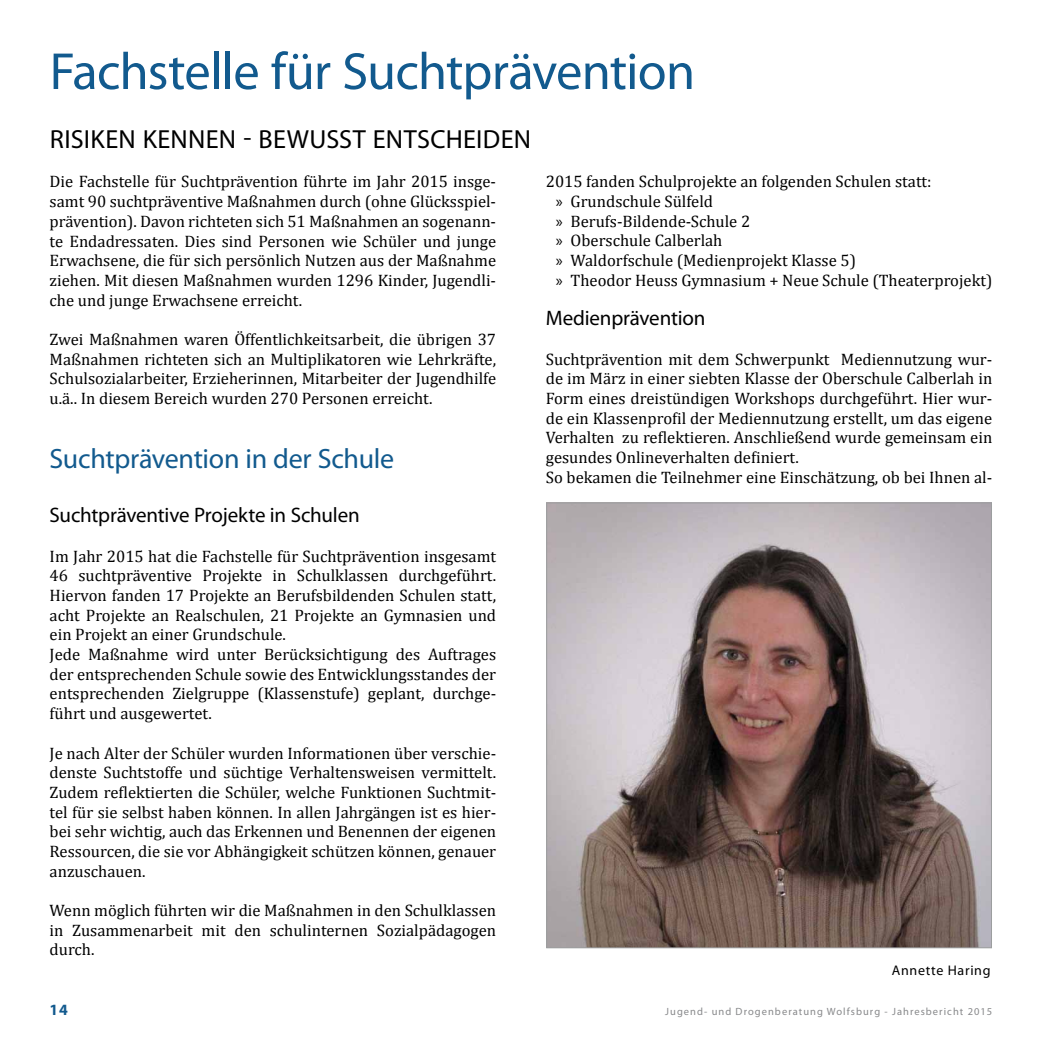
<style>
.page{position:relative;width:1042px;height:1042px;background:#fff}
.page>*{position:absolute;margin:0;border:0;box-sizing:border-box;transform-origin:0 0}
.t1{font:52.5px "Myriad Pro";letter-spacing:-.015em;color:#125a8e}
.t2{font:28px "Myriad Pro";letter-spacing:-.01em;color:#125a8e}
.t3{font:26.25px "Myriad Pro";letter-spacing:.015em;color:#000}
.t4{font:21px "Myriad Pro";letter-spacing:-.005em;color:#000}
.t5{font:16.62px/19.6px "Cambria";color:#000;text-align:justify}
.t6{font:700 15.75px "Myriad Pro";color:#125a8e}
.t7{font:14px "Myriad Pro";letter-spacing:.05em;color:#000}
.t8{font:10.5px "Myriad Pro";letter-spacing:.1em;color:#87888a}
.s1{font-family:"Myriad Pro"}
</style>
<div class="page">
<img style="left:548px;top:504px;width:442px;height:442px">
<h1 class="t1" style="left:50px;top:39px;width:647px">Fachstelle für Suchtprävention</h1>
<h3 class="t3" style="left:50px;top:123px;width:26px">Risike</h3>
<h3 class="t3" style="left:118px;top:123px;width:157px">n kennen - bewuss</h3>
<h3 class="t3" style="left:353px;top:123px;width:79px">t entscheide</h3>
<h3 class="t3" style="left:514px;top:123px;width:19px">n</h3>
<p class="t5" style="left:50px;top:172px;width:448px">Die Fachstelle für Suchtprävention führte im Jahr 2015 insge&shy;samt 90 suchtpräventive Maßnahmen durch (ohne Glücksspiel&shy;prävention). Davon richteten sich 51 Maßnahmen an sogenann&shy;te Endadressaten. Dies sind Personen wie Schüler und junge Erwachsene, die für sich persönlich Nutzen aus der Maßnahme ziehen. Mit diesen Maßnahmen wurden 1296 Kinder, Jugendli&shy;che und junge Erwachsene erreicht.</p>
<p class="t5" style="left:50px;top:329px;width:448px">Zwei Maßnahmen waren Öffentlichkeitsarbeit, die übrigen 37<br>Maßnahmen richteten sich an Multiplikatoren wie Lehrkräfte, Schulsozialarbeiter, Erzieherinnen, Mitarbeiter der Jugendhilfe u.ä.. In diesem Bereich wurden 270 Personen erreicht.</p>
<p class="t5" style="left:556px;top:172px;width:438px;text-align:left;text-indent:-10px">2015 fanden Schulprojekte an folgenden Schulen statt:<br><span class="s1">»</span> Grundschule Sülfeld<br><span class="s1">»</span> Berufs-Bildende-Schule 2<br><span class="s1">»</span> Oberschule Calberlah<br><span class="s1">»</span> Waldorfschule (Medienprojekt Klasse 5)<br><span class="s1">»</span> Theodor Heuss Gymnasium + Neue Schule (Theaterprojekt)</p>
<p class="t4" style="left:546px;top:305px;width:161px">Medienprävention</p>
<p class="t5" style="left:546px;top:349px;width:448px;text-align:left">Suchtprävention mit dem Schwerpunkt Mediennutzung wur&shy;de im März in einer siebten Klasse der Oberschule Calberlah in Form eines dreistündigen Workshops durchgeführt. Hier wur&shy;de ein Klassenprofil der Mediennutzung erstellt, um das eigene Verhalten zu reflektieren. Anschließend wurde gemeinsam ein gesundes Onlineverhalten definiert.<br>So bekamen die Teilnehmer eine Einschätzung, ob bei Ihnen al-</p>
<h2 class="t2" style="left:50px;top:442px;width:346px">Suchtprävention in der Schule</h2>
<p class="t4" style="left:50px;top:502px;width:312px">Suchtpräventive Projekte in Schulen</p>
<p class="t5" style="left:50px;top:546px;width:448px;text-align:left">Im Jahr 2015 hat die Fachstelle für Suchtprävention insgesamt 46 suchtpräventive Projekte in Schulklassen durchgeführt.<br>Hiervon fanden 17 Projekte an Berufsbildenden Schulen statt, acht Projekte an Realschulen, 21 Projekte an Gymnasien und ein Projekt an einer Grundschule.<br>Jede Maßnahme wird unter Berücksichtigung des Auftrages der entsprechenden Schule sowie des Entwicklungsstandes der entsprechenden Zielgruppe (Klassenstufe) geplant, durchge&shy;führt und ausgewertet.</p>
<p class="t5" style="left:50px;top:743px;width:448px">Je nach Alter der Schüler wurden Informationen über verschie&shy;denste Suchtstoffe und süchtige Verhaltensweisen vermittelt.<br>Zudem reflektierten die Schüler, welche Funktionen Suchtmit&shy;tel für sie selbst haben können. In allen Jahrgängen ist es hier&shy;bei sehr wichtig, auch das Erkennen und Benennen der eigenen Ressourcen, die sie vor Abhängigkeit schützen können, genauer anzuschauen.</p>
<p class="t5" style="left:50px;top:900px;width:448px">Wenn möglich führten wir die Maßnahmen in den Schulklassen in Zusammenarbeit mit den schulinternen Sozialpädagogen durch.</p>
<p class="t7" style="left:892px;top:962px;width:100px">Annette Haring</p>
<p class="t6" style="left:50px;top:999px;width:20px">14</p>
<p class="t8" style="left:665px;top:1004px;width:329px">Jugend- und Drogenberatung Wolfsburg - Jahresbericht 2015</p>
</div>
